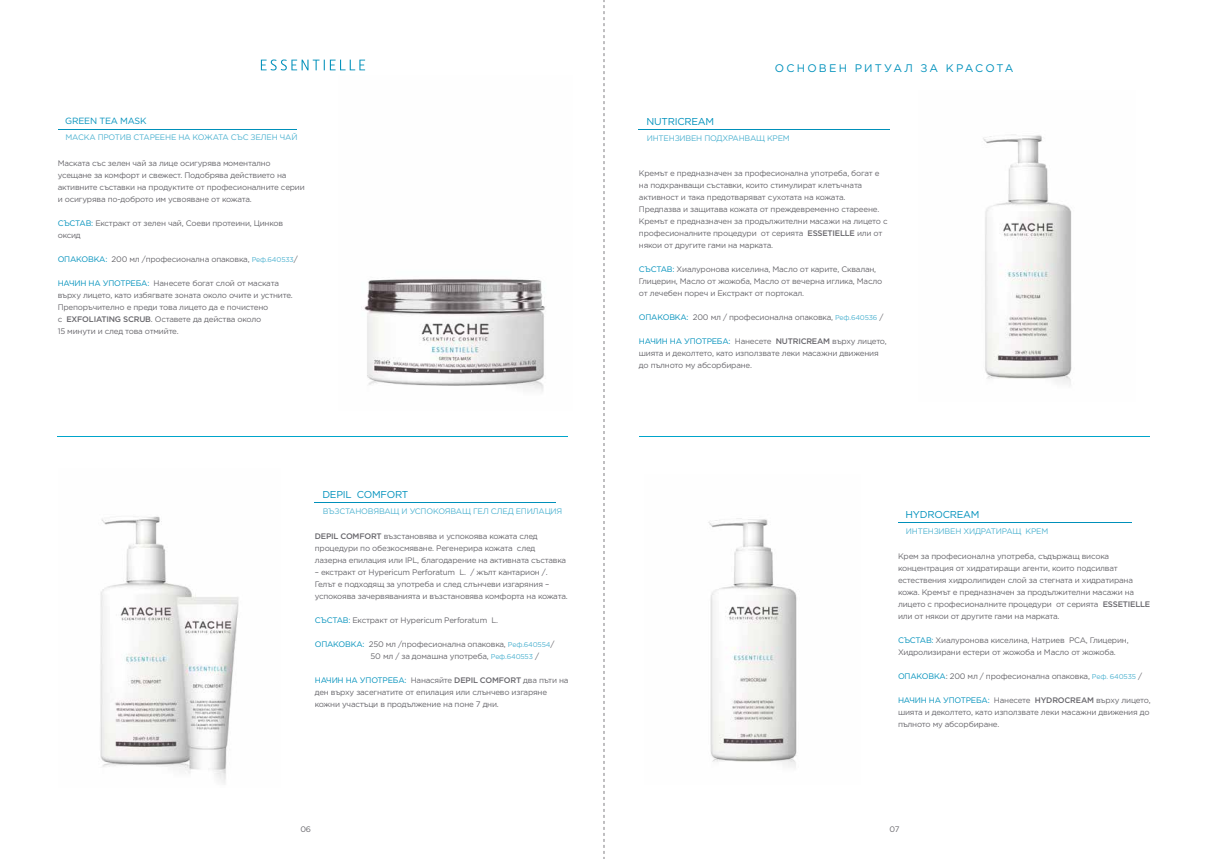
<style>
.page{position:relative;width:1208px;height:859px;background:#fff}
.page>*{position:absolute;margin:0;border:0;box-sizing:border-box;transform-origin:0 0}
.t1{font:11px "Gotham Pro";letter-spacing:.2em;color:#0091bc}
.t2{font:10px "Gotham Pro";letter-spacing:-.025em;color:#0091bc}
.t3{font:9px "Gotham Pro";letter-spacing:-.025em;color:#0091bc}
.t4{font:8px/12px "Gotham Pro";letter-spacing:-.025em;color:#68676c}
.t5{font:8px "Gotham Pro";letter-spacing:-.025em;color:rgb(0 145 188/.7)}
.s1{color:#0091bc}
.s2{font-size:7px;color:rgb(0 145 188/.7)}
.s3{font-weight:500}
</style>
<div class="page">
<img style="left:983px;top:134px;width:89px;height:252px">
<img style="left:708px;top:518px;width:89px;height:250px">
<img style="left:364px;top:279px;width:181px;height:113px">
<svg style="left:604px;top:0;width:1px;height:859px"></svg>
<hr style="left:58px;top:129px;width:239px;height:1px;background:#0090ba">
<hr style="left:639px;top:129px;width:251px;height:1px;background:#0090ba">
<hr style="left:315px;top:502px;width:241px;height:1px;background:#0090ba">
<hr style="left:898px;top:522px;width:233px;height:1px;background:#0090ba">
<hr style="left:58px;top:436px;width:509px;height:1px;background:#00a5cb">
<hr style="left:639px;top:436px;width:510px;height:1px;background:#00a5cb">
<svg style="left:261px;top:60px;width:104px;height:10px"></svg>
<img style="left:100px;top:516px;width:139px;height:268px">
<p class="t3" style="left:65px;top:116px;width:83px">GREEN TEA MASK</p>
<p class="t5" style="left:66px;top:133px;width:233px">МАСКА ПРОТИВ СТАРЕЕНЕ НА КОЖАТА СЪС ЗЕЛЕН ЧАЙ</p>
<p class="t4" style="left:58px;top:158px;width:249px">Маската със зелен чай за лице осигурява моментално усещане за комфорт и свежест. Подобрява действието на активните съставки на продуктите от професионалните серии и осигурява по-доброто им усвояване от кожата.</p>
<p class="t4" style="left:58px;top:218px;width:227px"><span class="s1">СЪСТАВ:</span> Екстракт от зелен чай, Соеви протеини, Цинков оксид</p>
<p class="t4" style="left:58px;top:254px;width:241px"><span class="s1">ОПАКОВКА:</span> 200 мл /професионална опаковка, <span class="s2">Реф.640533</span>/</p>
<p class="t4" style="left:58px;top:278px;width:237px"><span class="s1">НАЧИН НА УПОТРЕБА:</span> Нанесете богат слой от маската върху лицето, като избягвате зоната около очите и устните.<br>Препоръчително е преди това лицето да е почистено<br>с <span class="s3">EXFOLIATING SCRUB</span>. Оставете да действа около<br>15 минути и след това отмийте.</p>
<p class="t2" style="left:322px;top:489px;width:88px">DEPIL COMFORT</p>
<p class="t5" style="left:323px;top:507px;width:241px">ВЪЗСТАНОВЯВАЩ И УСПОКОЯВАЩ ГЕЛ СЛЕД ЕПИЛАЦИЯ</p>
<p class="t4" style="left:315px;top:531px;width:253px"><span class="s3">DEPIL COMFORT</span> възстановява и успокоява кожата след процедури по обезкосмяване. Регенерира кожата след лазерна епилация или IPL, благодарение на активната съставка</p>
<p class="t4" style="left:315px;top:567px;width:254px">– екстракт от Hypericum Perforatum L. / жълт кантарион /.<br>Гелът е подходящ за употреба и след слънчеви изгаряния – успокоява зачервяванията и възстановява комфорта на кожата.</p>
<p class="t4" style="left:315px;top:615px;width:185px"><span class="s1">СЪСТАВ:</span> Екстракт от Hypericum Perforatum L.</p>
<p class="t4" style="left:370px;top:639px;width:185px;text-indent:-56px"><span class="s1">ОПАКОВКА:</span> 250 мл /професионална опаковка, <span class="s2">Реф.640554</span>/<br>50 мл / за домашна употреба, <span class="s2">Реф.640553</span> /</p>
<p class="t4" style="left:315px;top:675px;width:255px"><span class="s1">НАЧИН НА УПОТРЕБА:</span> Нанасяйте <span class="s3">DEPIL COMFORT</span> два пъти на ден върху засегнатите от епилация или слънчево изгаряне кожни участъци в продължение на поне 7 дни.</p>
<h1 class="t1" style="left:775px;top:62px;width:240px">ОСНОВЕН РИТУАЛ ЗА КРАСОТА</h1>
<p class="t2" style="left:646px;top:116px;width:69px">NUTRICREAM</p>
<p class="t5" style="left:647px;top:134px;width:145px">ИНТЕНЗИВЕН ПОДХРАНВАЩ КРЕМ</p>
<p class="t4" style="left:639px;top:168px;width:250px">Кремът е предназначен за професионална употреба, богат е на подхранващи съставки, които стимулират клетъчната активност и така предотваряват сухотата на кожата.<br>Предпазва и защитава кожата от преждевременно стареене.<br>Кремът е предназначен за продължителни масажи на лицето с професионалните процедури от серията <span class="s3">ESSETIELLE</span> или от някои от другите гами на марката.</p>
<p class="t4" style="left:639px;top:264px;width:245px"><span class="s1">СЪСТАВ:</span> Хиалуронова киселина, Масло от карите, Сквалан,<br>Глицерин, Масло от жожоба, Масло от вечерна иглика, Масло от лечебен пореч и Екстракт от портокал.</p>
<p class="t4" style="left:639px;top:312px;width:246px"><span class="s1">ОПАКОВКА:</span> 200 мл / професионална опаковка, <span class="s2">Реф.640536</span> /</p>
<p class="t4" style="left:639px;top:336px;width:249px"><span class="s1">НАЧИН НА УПОТРЕБА:</span> Нанесете <span class="s3">NUTRICREAM</span> върху лицето, шията и деколтето, като използвате леки масажни движения до пълното му абсорбиране.</p>
<p class="t2" style="left:905px;top:509px;width:75px">HYDROCREAM</p>
<p class="t5" style="left:906px;top:527px;width:144px">ИНТЕНЗИВЕН ХИДРАТИРАЩ КРЕМ</p>
<p class="t4" style="left:898px;top:551px;width:254px">Крем за професионална употреба, съдържащ висока концентрация от хидратиращи агенти, които подсилват естествения хидролипиден слой за стегната и хидратирана кожа. Кремът е предназначен за продължителни масажи на лицето с професионалните процедури от серията <span class="s3">ESSETIELLE </span>или от някои от другите гами на марката.</p>
<p class="t4" style="left:898px;top:635px;width:232px"><span class="s1">СЪСТАВ:</span> Хиалуронова киселина, Натриев РСА, Глицерин,<br>Хидролизирани естери от жожоба и Масло от жожоба.</p>
<p class="t4" style="left:898px;top:671px;width:246px"><span class="s1">ОПАКОВКА</span>: 200 мл / професионална опаковка, <span class="s2">Реф. 640535</span> /</p>
<p class="t4" style="left:898px;top:695px;width:254px"><span class="s1">НАЧИН НА УПОТРЕБА:</span> Нанесете <span class="s3">HYDROCREAM</span> върху лицето, шията и деколтето, като използвате леки масажни движения до пълното му абсорбиране.</p>
<p class="t4" style="left:300px;top:823px;width:12px">06</p>
<p class="t4" style="left:889px;top:823px;width:12px">07</p>
</div>
